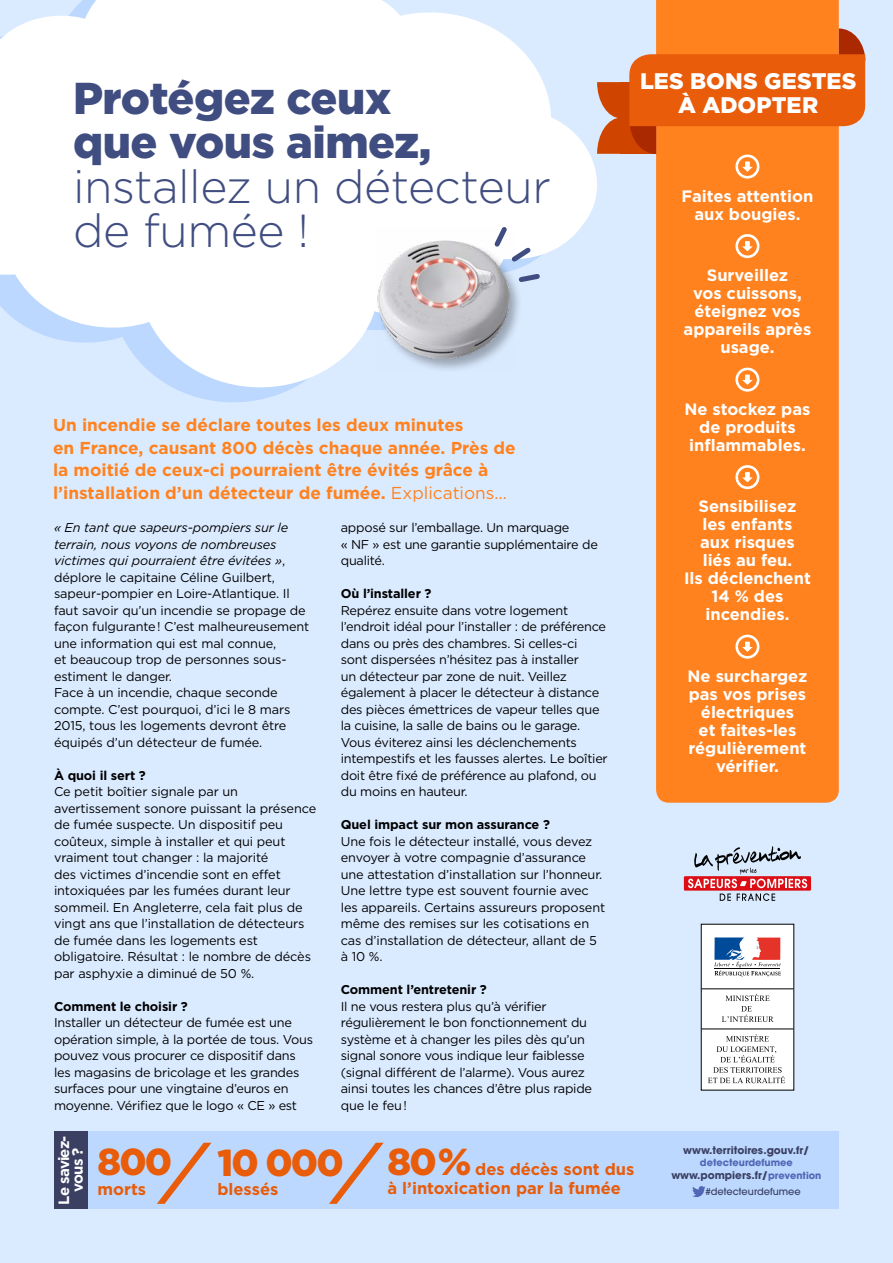
<style>
.page{position:relative;width:893px;height:1263px;background:#dbebff}
.page>*{position:absolute;margin:0;border:0;box-sizing:border-box;transform-origin:0 0}
.t1{font:300 46.35px/44.4px "Gotham";letter-spacing:-.01em;color:#404d80}
.t2{font:900 44.55px/44.4px "Gotham";letter-spacing:-.01em;color:#404d80}
.t3{font:900 37.5px "Gotham";letter-spacing:-.05em;color:#e85c0a}
.t4{font:900 22.5px/24.2px "Gotham";letter-spacing:.01em;color:#fff;text-align:center}
.t5{font:700 17.25px/22.5px "Gotham";color:#ff821f}
.t6{font:700 16.5px/18px "Gotham";color:#fff;text-align:center}
.t7{font:700 16.5px/19.5px "Gotham";color:#e85c0a}
.t8{font:700 15px/13.6px "Gotham";letter-spacing:-.05em;color:#fff;text-align:center}
.t9{font:12.75px/16.5px "Gotham";letter-spacing:-.02em;color:#000}
.t10{font:700 12.75px "Gotham";letter-spacing:-.01em;color:#000}
.t11{font:700 10.5px "Avant Garde";color:#3b4063}
.t12{font:500 9.75px "Avant Garde";color:#3b4063}
.t13{font:700 9.75px "Avant Garde";color:#5266b5}
.s1{font-weight:400}
.s2{font-style:italic}
.s3{font-size:9.75px;color:#5266b5}
</style>
<div class="page">
<div style="left:684px;top:876px;width:127px;height:15px;background:#dc0d15"></div>
<svg style="left:688px;top:846px;width:119px;height:55px"></svg>
<div style="left:701px;top:924px;width:93px;height:166px;background:#fff"></div>
<svg style="left:714px;top:938px;width:67px;height:38px"></svg>
<hr style="left:702px;top:988px;width:91px;height:1px;background:#000">
<hr style="left:702px;top:1028px;width:91px;height:1px;background:#000">
<svg style="left:708px;top:1034px;width:77px;height:49px"></svg>
<svg style="left:722px;top:994px;width:52px;height:28px"></svg>
<svg style="left:178px;top:390px;width:110px;height:13px"></svg>
<svg style="left:0;top:0;width:597px;height:390px;fill:#fff"></svg>
<div style="left:656px;top:0;width:183px;height:803px;background:#ff821f"></div>
<svg style="left:735px;top:234px;width:24px;height:24px"></svg>
<svg style="left:735px;top:368px;width:24px;height:24px"></svg>
<svg style="left:735px;top:465px;width:24px;height:24px"></svg>
<svg style="left:735px;top:635px;width:24px;height:24px"></svg>
<div style="left:620px;top:82px;width:35px;height:72px;background:#cf4500"></div>
<svg style="left:597px;top:82px;width:23px;height:72px"></svg>
<svg style="left:629px;top:28px;width:236px;height:151px;background:#ee7728"></svg>
<svg style="left:490px;top:223px;width:53px;height:62px"></svg>
<div style="left:376px;top:240px;width:147px;height:133px;background:#000;opacity:.3"></div>
<img style="left:376px;top:226px;width:137px;height:144px">
<div style="left:54px;top:1131px;width:785px;height:78px;background:#bcd8ff"></div>
<svg style="left:329px;top:1143px;width:55px;height:61px"></svg>
<svg style="left:157px;top:1143px;width:54px;height:61px"></svg>
<svg style="left:692px;top:1186px;width:14px;height:11px"></svg>
<div style="left:54px;top:1131px;width:34px;height:78px;background:#3b4063"></div>
<h2 class="t2" style="left:73px;top:75px;width:360px">Protégez ceux que vous aimez,</h2>
<h1 class="t1" style="left:73px;top:163px;width:479px">installez un détecteur de fumée !</h1>
<h3 class="t5" style="left:53px;top:414px;width:464px">Un incendie se déclare toutes les deux minutes<br>en France, causant 800 décès chaque année. Près de la moitié de ceux-ci pourraient être évités grâce à l’installation d’un détecteur de fumée. <span class="s1">Explications…</span></h3>
<p class="t9" style="left:54px;top:519px;width:257px"><span class="s2">« En tant que sapeurs-pompiers sur le terrain, nous voyons de nombreuses victimes qui pourraient être évitées »</span>, déplore le capitaine Céline Guilbert, sapeur-pompier en Loire-Atlantique. Il faut savoir qu’un incendie se propage de façon fulgurante ! C’est malheureusement une information qui est mal connue,<br>et beaucoup trop de personnes sous&shy;estiment le danger.<br>Face à un incendie, chaque seconde compte. C’est pourquoi, d’ici le 8 mars 2015, tous les logements devront être équipés d’un détecteur de fumée.</p>
<p class="t10" style="left:54px;top:767px;width:93px">À quoi il sert ?</p>
<p class="t9" style="left:54px;top:783px;width:264px">Ce petit boîtier signale par un avertissement sonore puissant la présence de fumée suspecte. Un dispositif peu coûteux, simple à installer et qui peut vraiment tout changer : la majorité<br>des victimes d’incendie sont en effet intoxiquées par les fumées durant leur sommeil. En Angleterre, cela fait plus de vingt ans que l’installation de détecteurs de fumée dans les logements est obligatoire. Résultat : le nombre de décès par asphyxie a diminué de 50 %.</p>
<p class="t10" style="left:54px;top:998px;width:135px">Comment le choisir ?</p>
<p class="t9" style="left:54px;top:1014px;width:260px">Installer un détecteur de fumée est une opération simple, à la portée de tous. Vous pouvez vous procurer ce dispositif dans les magasins de bricolage et les grandes surfaces pour une vingtaine d’euros en moyenne. Vérifiez que le logo « CE » est</p>
<p class="t9" style="left:341px;top:519px;width:259px">apposé sur l’emballage. Un marquage<br>« NF » est une garantie supplémentaire de qualité.</p>
<p class="t10" style="left:341px;top:585px;width:92px">Où l’installer ?</p>
<p class="t9" style="left:341px;top:602px;width:268px">Repérez ensuite dans votre logement l’endroit idéal pour l’installer : de préférence dans ou près des chambres. Si celles-ci<br>sont dispersées n’hésitez pas à installer<br>un détecteur par zone de nuit. Veillez également à placer le détecteur à distance des pièces émettrices de vapeur telles que la cuisine, la salle de bains ou le garage.<br>Vous éviterez ainsi les déclenchements intempestifs et les fausses alertes. Le boîtier doit être fixé de préférence au plafond, ou du moins en hauteur.</p>
<p class="t10" style="left:341px;top:816px;width:211px">Quel impact sur mon assurance ?</p>
<p class="t9" style="left:341px;top:833px;width:266px">Une fois le détecteur installé, vous devez envoyer à votre compagnie d’assurance une attestation d’installation sur l’honneur.<br>Une lettre type est souvent fournie avec les appareils. Certains assureurs proposent même des remises sur les cotisations en cas d’installation de détecteur, allant de 5 à 10 %.</p>
<p class="t10" style="left:341px;top:981px;width:148px">Comment l’entretenir ?</p>
<p class="t9" style="left:341px;top:998px;width:253px">Il ne vous restera plus qu’à vérifier régulièrement le bon fonctionnement du système et à changer les piles dès qu’un signal sonore vous indique leur faiblesse (signal différent de l’alarme). Vous aurez ainsi toutes les chances d’être plus rapide que le feu !</p>
<h3 class="t4" style="left:640px;top:69px;width:218px">LES BONS GESTES<br>À ADOPTER</h3>
<p class="t6" style="left:682px;top:187px;width:133px">Faites attention aux bougies.</p>
<p class="t6" style="left:684px;top:266px;width:129px">Surveillez<br>vos cuissons, éteignez vos appareils après usage.</p>
<p class="t6" style="left:684px;top:400px;width:127px">Ne stockez pas de produits inflammables.</p>
<p class="t6" style="left:684px;top:497px;width:128px">Sensibilisez<br>les enfants<br>aux risques liés au feu.<br>Ils déclenchent<br>14 % des incendies.</p>
<p class="t6" style="left:688px;top:667px;width:121px">Ne surchargez pas vos prises électriques<br>et faites-les régulièrement vérifier.</p>
<p class="t8" style="left:57px;top:1204px;width:70px;rotate:-90deg">Le saviez&shy;vous ?</p>
<h3 class="t3" style="left:98px;top:1136px;width:76px">800</h3>
<p class="t7" style="left:98px;top:1179px;width:50px">morts</p>
<h3 class="t3" style="left:217px;top:1136px;width:128px">10 000</h3>
<p class="t7" style="left:217px;top:1179px;width:63px">blessés</p>
<h3 class="t3" style="left:388px;top:1136px;width:86px">80 %</h3>
<p class="t7" style="left:388px;top:1159px;width:248px;text-indent:88px">des décès sont dus à l’intoxication par la fumée</p>
<p class="t11" style="left:683px;top:1144px;width:128px">www.territoires.gouv.fr/</p>
<p class="t13" style="left:700px;top:1156px;width:94px">detecteurdefumee</p>
<p class="t11" style="left:671px;top:1168px;width:152px">www.pompiers.fr/<span class="s3">prevention</span></p>
<p class="t12" style="left:705px;top:1185px;width:97px">#detecteurdefumee</p>
</div>
